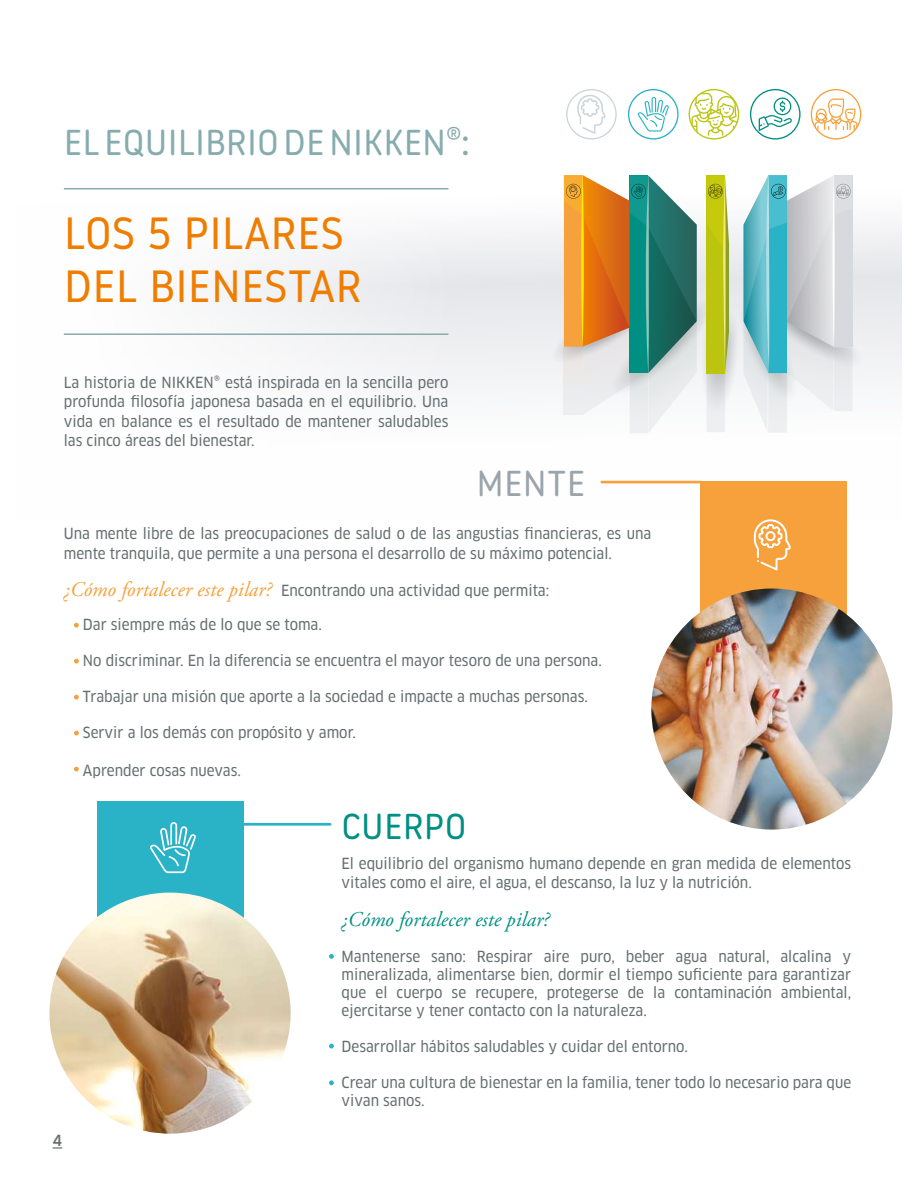
<style>
.page{position:relative;width:915px;height:1191px;background:#fff}
.page>*{position:absolute;margin:0;border:0;box-sizing:border-box;transform-origin:0 0}
.t1{font:45px/52.5px "Noway";color:#ef7d00}
.t2{font:36px "Noway Round";color:#87acae}
.t3{font:36px "Noway Round";color:#009083}
.t4{font:36px "Noway Round";color:#9ba4aa}
.t5{font:italic 21px "Adobe Garamond Pro";color:#009083}
.t6{font:15px/19.5px "Clan OT Narr News";color:#656f70}
.t7{font:500 15px "Clan OT";color:#656f70}
.s1{font-family:"Adobe Garamond Pro";font-style:italic;font-size:21px;color:#f6a13b}
</style>
<div class="page">
<svg style="left:63px;top:109px;width:837px;height:411px"></svg>
<svg style="left:627px;top:89px;width:51px;height:51px"></svg>
<svg style="left:749px;top:89px;width:51px;height:51px"></svg>
<svg style="left:566px;top:89px;width:50px;height:51px"></svg>
<svg style="left:688px;top:89px;width:51px;height:51px"></svg>
<svg style="left:810px;top:89px;width:51px;height:51px"></svg>
<svg style="left:552px;top:175px;width:309px;height:258px"></svg>
<hr style="left:64px;top:333px;width:384px;height:2px;background:#87acae">
<hr style="left:64px;top:188px;width:384px;height:1px;background:#87acae">
<div style="left:97px;top:800px;width:146px;height:303px;background:#2ab3c6"></div>
<svg style="left:150px;top:822px;width:46px;height:51px"></svg>
<img style="left:49px;top:892px;width:241px;height:241px;border-radius:120px">
<hr style="left:240px;top:823px;width:91px;height:2px;background:#2ab3c6">
<div style="left:699px;top:481px;width:147px;height:302px;background:#f6a13b"></div>
<hr style="left:600px;top:481px;width:102px;height:2px;background:#f6a13b">
<svg style="left:753px;top:519px;width:37px;height:51px"></svg>
<img style="left:651px;top:588px;width:241px;height:241px;border-radius:120px">
<svg style="left:74px;top:622px;width:5px;height:5px"></svg>
<svg style="left:74px;top:658px;width:5px;height:5px"></svg>
<svg style="left:74px;top:694px;width:5px;height:5px"></svg>
<svg style="left:74px;top:730px;width:5px;height:5px"></svg>
<svg style="left:74px;top:766px;width:5px;height:5px"></svg>
<svg style="left:329px;top:954px;width:5px;height:4px"></svg>
<svg style="left:329px;top:1043px;width:5px;height:5px"></svg>
<svg style="left:329px;top:1080px;width:5px;height:5px"></svg>
<h2 class="t2" style="left:64px;top:117px;width:407px">EL EQUILIBRIO DE NIKKEN<sup>®</sup>:</h2>
<h1 class="t1" style="left:64px;top:205px;width:300px">LOS 5 PILARES<br>DEL BIENESTAR</h1>
<p class="t6" style="left:64px;top:372px;width:386px;text-align:justify">La historia de NIKKEN® está inspirada en la sencilla pero profunda filosofía japonesa basada en el equilibrio. Una vida en balance es el resultado de mantener saludables las cinco áreas del bienestar.</p>
<h2 class="t4" style="left:476px;top:458px;width:110px">MENTE</h2>
<p class="t6" style="left:64px;top:524px;width:588px">Una mente libre de las preocupaciones de salud o de las angustias financieras, es una mente tranquila, que permite a una persona el desarrollo de su máximo potencial.</p>
<p class="t6" style="left:64px;top:581px;width:487px"><span class="s1">¿Cómo fortalecer este pilar?</span> Encontrando una actividad que permita:</p>
<p class="t6" style="left:83px;top:615px;width:240px">Dar siempre más de lo que se toma.</p>
<p class="t6" style="left:83px;top:651px;width:520px">No discriminar. En la diferencia se encuentra el mayor tesoro de una persona.</p>
<p class="t6" style="left:83px;top:687px;width:506px">Trabajar una misión que aporte a la sociedad e impacte a muchas personas.</p>
<p class="t6" style="left:83px;top:723px;width:274px">Servir a los demás con propósito y amor.</p>
<p class="t6" style="left:83px;top:760px;width:159px">Aprender cosas nuevas.</p>
<h2 class="t3" style="left:341px;top:801px;width:126px">CUERPO</h2>
<p class="t7" style="left:53px;top:1132px;width:11px">4</p>
<p class="t6" style="left:341px;top:853px;width:511px">El equilibrio del organismo humano depende en gran medida de elementos vitales como el aire, el agua, el descanso, la luz y la nutrición.</p>
<h3 class="t5" style="left:341px;top:906px;width:209px">¿Cómo fortalecer este pilar?</h3>
<p class="t6" style="left:341px;top:947px;width:511px;line-height:18px;text-align:justify">Mantenerse sano: Respirar aire puro, beber agua natural, alcalina y mineralizada, alimentarse bien, dormir el tiempo suficiente para garantizar que el cuerpo se recupere, protegerse de la contaminación ambiental, ejercitarse y tener contacto con la naturaleza.</p>
<p class="t6" style="left:341px;top:1036px;width:348px">Desarrollar hábitos saludables y cuidar del entorno.</p>
<p class="t6" style="left:341px;top:1073px;width:511px;line-height:18px">Crear una cultura de bienestar en la familia, tener todo lo necesario para que vivan sanos.</p>
</div>
